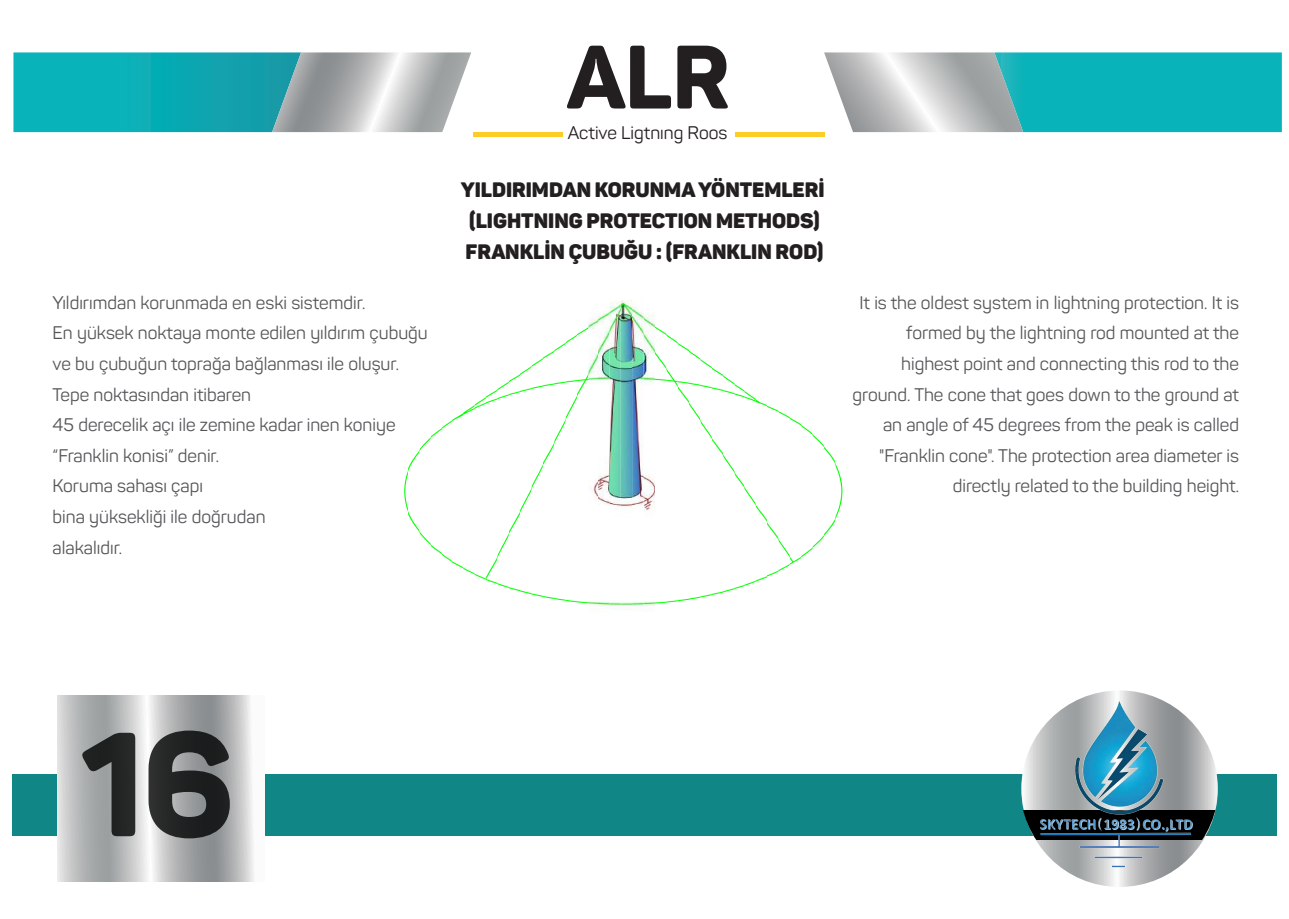
<style>
.page{position:relative;width:1289px;height:919px;background:#fff}
.page>*{position:absolute;margin:0;border:0;box-sizing:border-box;transform-origin:0 0}
.t1{font:800 145.65px "Panton";color:#323333}
.t2{font:800 88.5px "Panton";color:#231f20}
.t3{font:900 20.7px/30.9px "Panton";color:#231f20}
.t4{font:18px/30.6px "Panton";color:#565558}
.t5{font:18px "Panton";color:#231f20}
</style>
<div class="page">
<img style="left:835px;top:461px;width:8px;height:60px">
<img style="left:823px;top:444px;width:12px;height:94px">
<img style="left:812px;top:433px;width:11px;height:116px">
<img style="left:801px;top:424px;width:11px;height:134px">
<img style="left:789px;top:416px;width:12px;height:150px">
<img style="left:778px;top:410px;width:11px;height:162px">
<img style="left:767px;top:405px;width:11px;height:172px">
<img style="left:755px;top:398px;width:12px;height:184px">
<img style="left:744px;top:390px;width:11px;height:196px">
<img style="left:734px;top:383px;width:10px;height:207px">
<img style="left:723px;top:375px;width:11px;height:218px">
<img style="left:711px;top:366px;width:12px;height:230px">
<img style="left:700px;top:358px;width:11px;height:240px">
<img style="left:689px;top:350px;width:11px;height:250px">
<img style="left:677px;top:342px;width:12px;height:260px">
<img style="left:577px;top:300px;width:100px;height:310px">
<img style="left:554px;top:334px;width:23px;height:269px">
<img style="left:543px;top:351px;width:11px;height:248px">
<img style="left:531px;top:358px;width:12px;height:239px">
<img style="left:520px;top:366px;width:11px;height:229px">
<img style="left:508px;top:374px;width:12px;height:218px">
<img style="left:497px;top:382px;width:11px;height:206px">
<img style="left:486px;top:390px;width:11px;height:194px">
<img style="left:474px;top:397px;width:12px;height:183px">
<img style="left:463px;top:405px;width:11px;height:170px">
<img style="left:452px;top:413px;width:11px;height:156px">
<img style="left:442px;top:420px;width:10px;height:142px">
<img style="left:431px;top:428px;width:11px;height:127px">
<img style="left:419px;top:437px;width:12px;height:109px">
<img style="left:408px;top:451px;width:11px;height:81px">
<img style="left:404px;top:471px;width:4px;height:41px">
<div style="left:262px;top:774px;width:1014px;height:62px;background:#118687"></div>
<div style="left:13px;top:774px;width:47px;height:62px;background:#118687"></div>
<svg style="left:58px;top:696px;width:206px;height:185px;background:#bcbdbe"></svg>
<svg style="left:13px;top:52px;width:458px;height:80px;background:#52b1b6"></svg>
<svg style="left:824px;top:52px;width:457px;height:80px;background:#55babe"></svg>
<hr style="left:473px;top:132px;width:89px;height:4px;background:#fecd25">
<hr style="left:735px;top:132px;width:89px;height:4px;background:#fecd25">
<svg style="left:1021px;top:690px;width:196px;height:196px;background:#c6c8c8"></svg>
<img style="left:1022px;top:691px;width:192px;height:177px">
<h2 class="t2" style="left:565px;top:22px;width:166px">ALR</h2>
<p class="t5" style="left:568px;top:122px;width:161px">Active Ligtnıng Roos</p>
<p class="t3" style="left:461px;top:174px;width:365px">YILDIRIMDAN KORUNMA YÖNTEMLERİ (LIGHTNING PROTECTION METHODS)<br>FRANKLİN ÇUBUĞU : (FRANKLIN ROD)</p>
<p class="t4" style="left:53px;top:287px;width:376px">Yıldırımdan korunmada en eski sistemdir.<br>En yüksek noktaya monte edilen yıldırım çubuğu ve bu çubuğun toprağa bağlanması ile oluşur.<br>Tepe noktasından itibaren<br>45 derecelik açı ile zemine kadar inen koniye “Franklin konisi” denir.<br>Koruma sahası çapı<br>bina yüksekliği ile doğrudan<br>alakalıdır.</p>
<p class="t4" style="left:852px;top:287px;width:388px;text-align:right">It is the oldest system in lightning protection. It is formed by the lightning rod mounted at the highest point and connecting this rod to the ground. The cone that goes down to the ground at an angle of 45 degrees from the peak is called "Franklin cone". The protection area diameter is directly related to the building height.</p>
<h1 class="t1" style="left:80px;top:693px;width:157px">16</h1>
</div>
